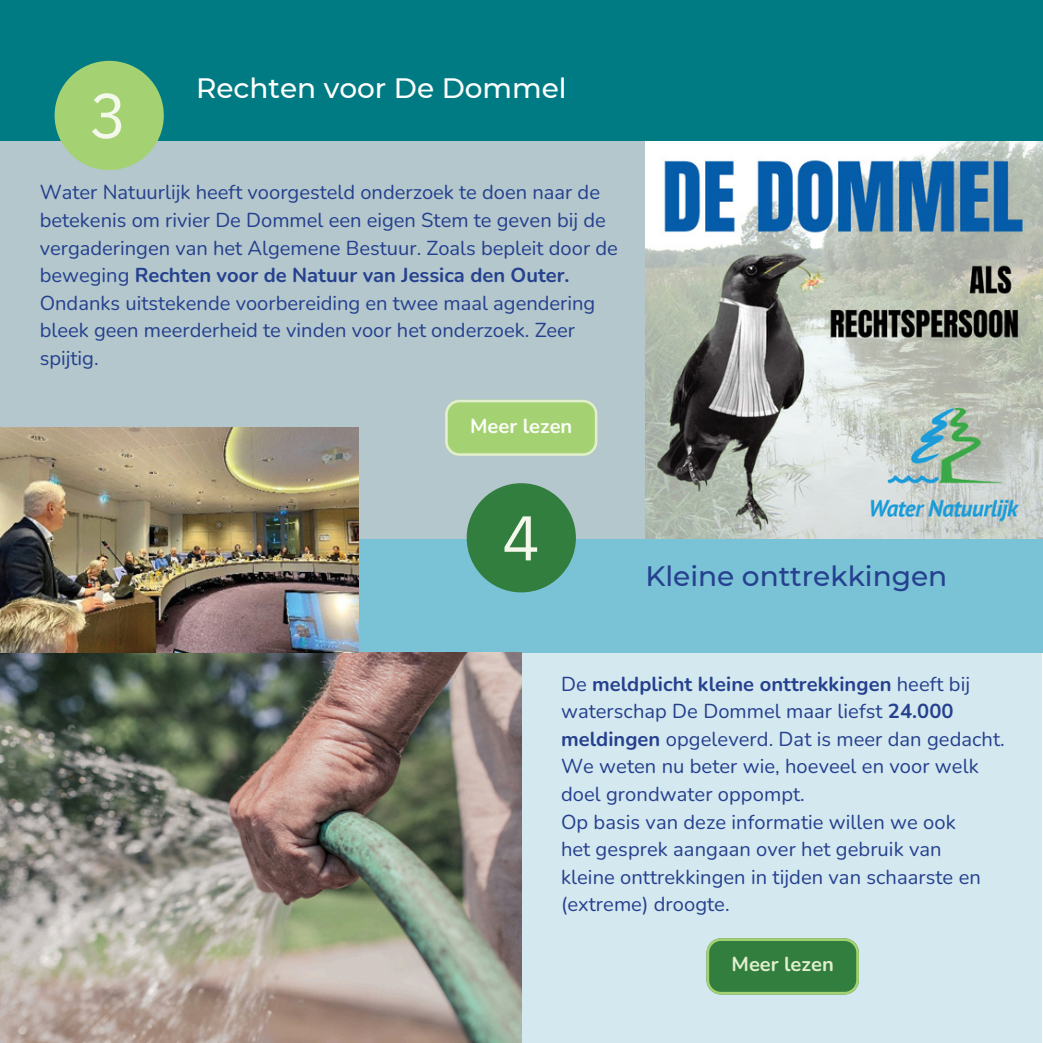
<style>
.page{position:relative;width:1043px;height:1043px;background:#fff}
.page>*{position:absolute;margin:0;border:0;box-sizing:border-box;transform-origin:0 0}
.t1{font:63px "IBM Plex Sans";color:#f3f8ea}
.t2{font:500 28px "Montserrat";color:#fff}
.t3{font:500 28px "Montserrat";color:#25408e}
.t4{font:20.12px/27.7px "Nunito";color:#25408e}
.t5{font:700 20.12px "Nunito";color:#fbfdf7}
.t6{font:700 20.12px "Nunito";color:#e1efcf}
.s1{font-weight:700}
</style>
<div class="page">
<div style="left:0;top:0;width:1042px;height:141px;background:#007b83"></div>
<div style="left:0;top:538px;width:1042px;height:114px;background:#7ac2d6"></div>
<img style="left:0;top:652px;width:521px;height:390px">
<div style="left:0;top:141px;width:645px;height:397px;background:#b3c7cc"></div>
<img style="left:645px;top:141px;width:396px;height:397px">
<img style="left:0;top:427px;width:358px;height:225px">
<div style="left:55px;top:61px;width:109px;height:109px;background:#a4d171;border-radius:50%"></div>
<div style="left:466px;top:483px;width:109px;height:109px;background:#327e3e;border-radius:50%"></div>
<div style="left:522px;top:652px;width:519px;height:390px;background:#d4e8ef"></div>
<svg style="left:445px;top:399px;width:152px;height:56px;background:#aad37d"></svg>
<svg style="left:706px;top:938px;width:152px;height:56px;background:#418947"></svg>
<p class="t1" style="left:89px;top:73px;width:39px">3</p>
<h1 class="t2" style="left:196px;top:71px;width:372px">Rechten voor De Dommel</h1>
<p class="t4" style="left:40px;top:179px;width:579px">Water Natuurlijk heeft voorgesteld onderzoek te doen naar de betekenis om rivier De Dommel een eigen Stem te geven bij de vergaderingen van het Algemene Bestuur. Zoals bepleit door de beweging <span class="s1">Rechten voor de Natuur van Jessica den Outer.<br></span>Ondanks uitstekende voorbereiding en twee maal agendering bleek geen meerderheid te vinden voor het onderzoek. Zeer spijtig.</p>
<p class="t5" style="left:470px;top:412px;width:104px">Meer lezen</p>
<h2 class="t1" style="left:502px;top:495px;width:39px">4</h2>
<p class="t3" style="left:645px;top:559px;width:303px">Kleine onttrekkingen</p>
<p class="t4" style="left:561px;top:670px;width:445px">De <span class="s1">meldplicht kleine onttrekkingen</span> heeft bij waterschap De Dommel maar liefst <span class="s1">24.000 meldingen</span> opgeleverd. Dat is meer dan gedacht.<br>We weten nu beter wie, hoeveel en voor welk doel grondwater oppompt.<br>Op basis van deze informatie willen we ook<br>het gesprek aangaan over het gebruik van<br>kleine onttrekkingen in tijden van schaarste en (extreme) droogte.</p>
<h1 class="t6" style="left:731px;top:950px;width:104px">Meer lezen</h1>
</div>
